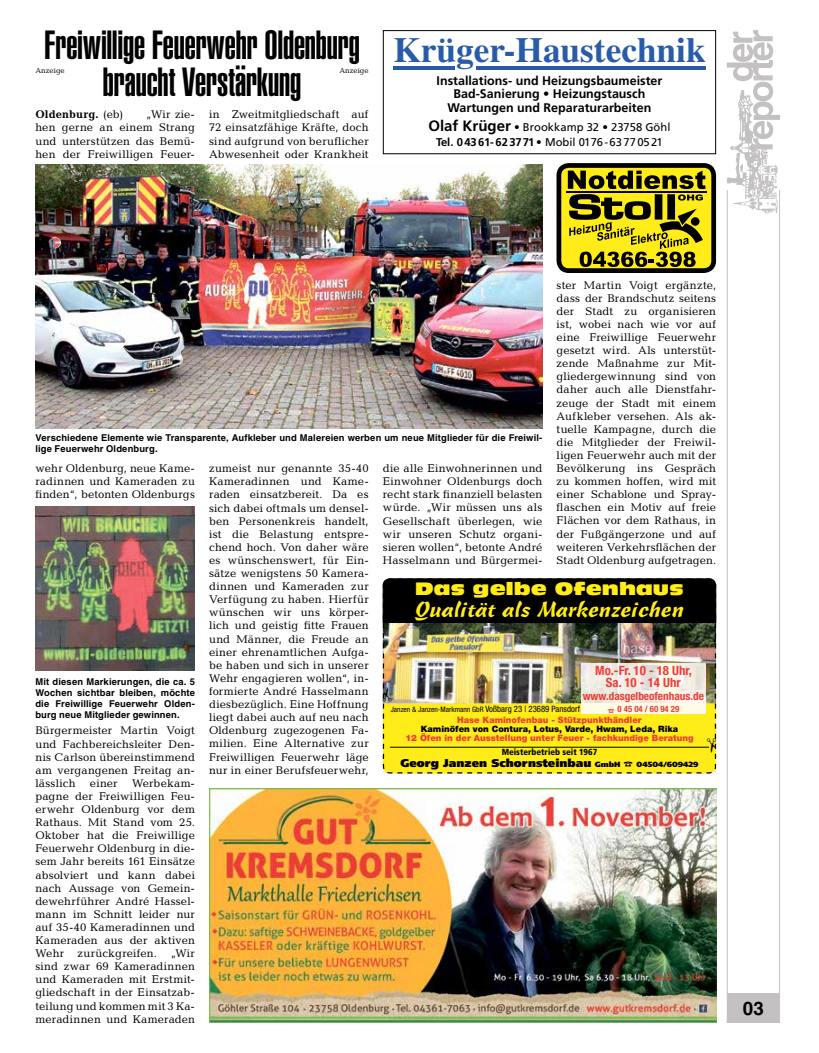
<style>
.page{position:relative;width:819px;height:1053px;background:#fff}
.page>*{position:absolute;margin:0;border:0;box-sizing:border-box;transform-origin:0 0}
.t1{font:40px/37.5px "Helvetica LT Std Ultra Comp";letter-spacing:-.005em;color:#000;text-align:center}
.t2{font:700 35.25px "Times LT Std";color:#295ba9}
.t3{font:21.25px "Cascade Script LT Std";color:#ffec18;scale:1.14 1}
.t4{font:700 18.75px "Helvetica LT Std";color:#000}
.t5{font:17.5px "Antique Olive Std Nord";color:#ffec18}
.t6{font:700 condensed 12.88px/12.5px "Helvetica Neue LT Std";color:#f13d37;text-align:center}
.t7{font:700 12.5px/13.8px "Frutiger LT Std";color:#000;text-align:center}
.t8{font:11.25px/13.1px "Candida Std";letter-spacing:.01em;color:#000;text-align:justify}
.t9{font:11.25px/15px "Frutiger LT Std";color:#000;text-align:center}
.t10{font:900 11.25px "Frutiger LT Std";color:#000;scale:1.04 1}
.t11{font:700 condensed 11.25px "Helvetica Neue LT Std";color:#f13d37}
.t12{font:700 11.25px "Candida Std";letter-spacing:.01em;color:#000}
.t13{font:700 9.38px/11.2px "Helvetica LT Std";letter-spacing:.015em;color:#000}
.t14{font:900 8.75px/8.8px "Helvetica Neue LT Std";color:#f13d37;text-align:center}
.t15{font:900 condensed 8.75px "Frutiger LT Std";color:#000}
.t16{font:700 condensed 8.75px "Helvetica Neue LT Std";color:#f13d37}
.t17{font:condensed 7.5px "Helvetica Neue LT Std";color:#000}
.t18{font:7.5px "Candida Std";color:#000}
.s1{font-weight:400}
.s2{font-weight:700;font-size:15px}
.s3{font-weight:700}
.s4{font-size:7.5px}
.s5{font-size:8.75px}
.s6{color:#000}
</style>
<div class="page">
<div style="left:726px;top:993px;width:53px;height:29px;background:#c3c1c1"></div>
<hr style="left:779px;top:190px;width:1px;height:832px;background:#c3c1c1">
<hr style="left:726px;top:190px;width:1px;height:832px;background:#c3c1c1">
<img style="left:726px;top:149px;width:52px;height:65px">
<svg style="left:726px;top:30px;width:54px;height:119px"></svg>
<div style="left:559px;top:165px;width:154px;height:105px;background:#ffec18;border-radius:10px"></div>
<div style="left:556px;top:163px;width:160px;height:110px;border:5px solid #000;border-radius:10px"></div>
<svg style="left:567px;top:171px;width:138px;height:96px"></svg>
<hr style="left:566px;top:191px;width:140px;height:1px;background:#000">
<div style="left:383px;top:30px;width:333px;height:124px;border:1px solid #000"></div>
<hr style="left:393px;top:66px;width:61px;height:3px;background:#295ba9">
<hr style="left:476px;top:66px;width:229px;height:3px;background:#295ba9">
<img style="left:209px;top:788px;width:507px;height:234px">
<img style="left:35px;top:506px;width:160px;height:165px">
<img style="left:35px;top:165px;width:507px;height:264px">
<img style="left:383px;top:578px;width:333px;height:195px">
<p class="t1" style="left:44px;top:27px;width:317px">Freiwillige Feuerwehr Oldenburg braucht Verstärkung</p>
<p class="t8" style="left:209px;top:108px;width:161px">in Zweitmitgliedschaft auf 72 einsatzfähige Kräfte, doch sind aufgrund von beruflicher Abwesenheit oder Krankheit</p>
<p class="t18" style="left:35px;top:66px;width:31px">Anzeige</p>
<p class="t18" style="left:339px;top:66px;width:31px">Anzeige</p>
<p class="t12" style="left:35px;top:108px;width:89px">Oldenburg. <span class="s1">(eb)</span></p>
<p class="t8" style="left:35px;top:108px;width:161px;text-indent:110px">„Wir zie&shy;hen gerne an einem Strang und unterstützen das Bemü&shy;hen der Freiwilligen Feuer-</p>
<p class="t2" style="left:393px;top:29px;width:314px">Krüger-Haustechnik</p>
<p class="t7" style="left:436px;top:73px;width:227px">Installations- und Heizungsbaumeister<br>Bad-Sanierung • Heizungstausch<br>Wartungen und Reparaturarbeiten</p>
<p class="t9" style="left:428px;top:120px;width:243px"><span class="s2">Olaf Krüger</span> • Brookkamp 32 • 23758 Göhl<br><span class="s3">Tel. 04361-623771</span> • Mobil 0176-63770521</p>
<p class="t8" style="left:556px;top:278px;width:161px">ster Martin Voigt ergänzte, dass der Brandschutz seitens der Stadt zu organisieren ist, wobei nach wie vor auf eine Freiwillige Feuerwehr gesetzt wird. Als unterstüt&shy;zende Maßnahme zur Mit&shy;gliedergewinnung sind von daher auch alle Dienstfahr&shy;zeuge der Stadt mit einem Aufkleber versehen. Als ak&shy;tuelle Kampagne, durch die die Mitglieder der Freiwil&shy;ligen Feuerwehr auch mit der Bevölkerung ins Gespräch zu kommen hoffen, wird mit einer Schablone und Spray&shy;flaschen ein Motiv auf freie Flächen vor dem Rathaus, in der Fußgängerzone und auf weiteren Verkehrsflächen der Stadt Oldenburg aufgetragen.</p>
<p class="t13" style="left:35px;top:432px;width:508px">Verschiedene Elemente wie Transparente, Aufkleber und Malereien werben um neue Mitglieder für die Freiwil&shy;lige Feuerwehr Oldenburg.</p>
<p class="t8" style="left:209px;top:462px;width:161px">zumeist nur genannte 35-40<br>Kameradinnen und Kame&shy;raden einsatzbereit. Da es sich dabei oftmals um densel&shy;ben Personenkreis handelt, ist die Belastung entspre&shy;chend hoch. Von daher wäre es wünschenswert, für Ein&shy;sätze wenigstens 50 Kamera&shy;dinnen und Kameraden zur Verfügung zu haben. Hierfür wünschen wir uns körper&shy;lich und geistig fitte Frauen und Männer, die Freude an einer ehrenamtlichen Aufga&shy;be haben und sich in unserer Wehr engagieren wollen“, in&shy;formierte André Hasselmann diesbezüglich. Eine Hoffnung liegt dabei auch auf neu nach Oldenburg zugezogenen Fa&shy;milien. Eine Alternative zur Freiwilligen Feuerwehr läge nur in einer Berufsfeuerwehr,</p>
<p class="t8" style="left:383px;top:461px;width:161px">die alle Einwohnerinnen und Einwohner Oldenburgs doch recht stark finanziell belasten würde. „Wir müssen uns als Gesellschaft überlegen, wie wir unseren Schutz organi&shy;sieren wollen“, betonte André Hasselmann und Bürgermei-</p>
<p class="t8" style="left:35px;top:462px;width:161px">wehr Oldenburg, neue Kame&shy;radinnen und Kameraden zu finden“, betonten Oldenburgs</p>
<p class="t5" style="left:415px;top:577px;width:270px">Das gelbe Ofenhaus</p>
<p class="t3" style="left:415px;top:596px;width:238px">Qualität als Markenzeichen</p>
<p class="t6" style="left:595px;top:663px;width:98px">Mo.-Fr. 10 - 18 Uhr,<br>Sa. 10 - 14 Uhr</p>
<p class="t11" style="left:582px;top:689px;width:123px">www.dasgelbeofenhaus.de</p>
<p class="t16" style="left:607px;top:704px;width:73px">☎ 0 45 04 / 60 94 29</p>
<p class="t15" style="left:501px;top:747px;width:97px">Meisterbetrieb seit 1967</p>
<p class="t10" style="left:400px;top:755px;width:288px">Georg Janzen Schornsteinbau <span class="s4">GmbH</span> ☎ <span class="s4">04504/609429</span></p>
<p class="t13" style="left:35px;top:675px;width:161px;text-align:justify">Mit diesen Markierungen, die ca. 5<br>Wochen sichtbar bleiben, möchte die Freiwillige Feuerwehr Olden&shy;burg neue Mitglieder gewinnen.</p>
<p class="t17" style="left:390px;top:705px;width:191px">Janzen &amp; Janzen-Markmann GbR <span class="s5">Voßbarg 23 | 23689 Pansdorf</span></p>
<p class="t14" style="left:405px;top:715px;width:290px">Hase Kaminofenbau - Stützpunkthändler<br><span class="s6">Kaminöfen von Contura, Lotus, Varde, Hwam, Leda, Rika<br></span>12 Öfen in der Ausstellung unter Feuer - fachkundige Beratung</p>
<p class="t8" style="left:35px;top:724px;width:161px">Bürgermeister Martin Voigt und Fachbereichsleiter Den&shy;nis Carlson übereinstimmend am vergangenen Freitag an&shy;lässlich</p>
<p class="t8" style="left:35px;top:776px;width:161px;text-indent:97px">Werbekam&shy;pagne der Freiwilligen Feu&shy;erwehr Oldenburg vor dem Rathaus. Mit Stand vom 25.<br>Oktober hat die Freiwillige Feuerwehr Oldenburg in die&shy;sem Jahr bereits 161 Einsätze absolviert und kann dabei nach Aussage von Gemein&shy;dewehrführer André Hassel&shy;mann im Schnitt leider nur auf 35-40 Kameradinnen und Kameraden aus der aktiven Wehr zurückgreifen. „Wir sind zwar 69 Kameradinnen und Kameraden mit Erstmit&shy;gliedschaft in der Einsatzab&shy;teilung und kommen mit 3 Ka&shy;meradinnen und Kameraden</p>
<p class="t8" style="left:90px;top:776px;width:29px">einer</p>
<p class="t4" style="left:743px;top:996px;width:23px">03</p>
</div>
